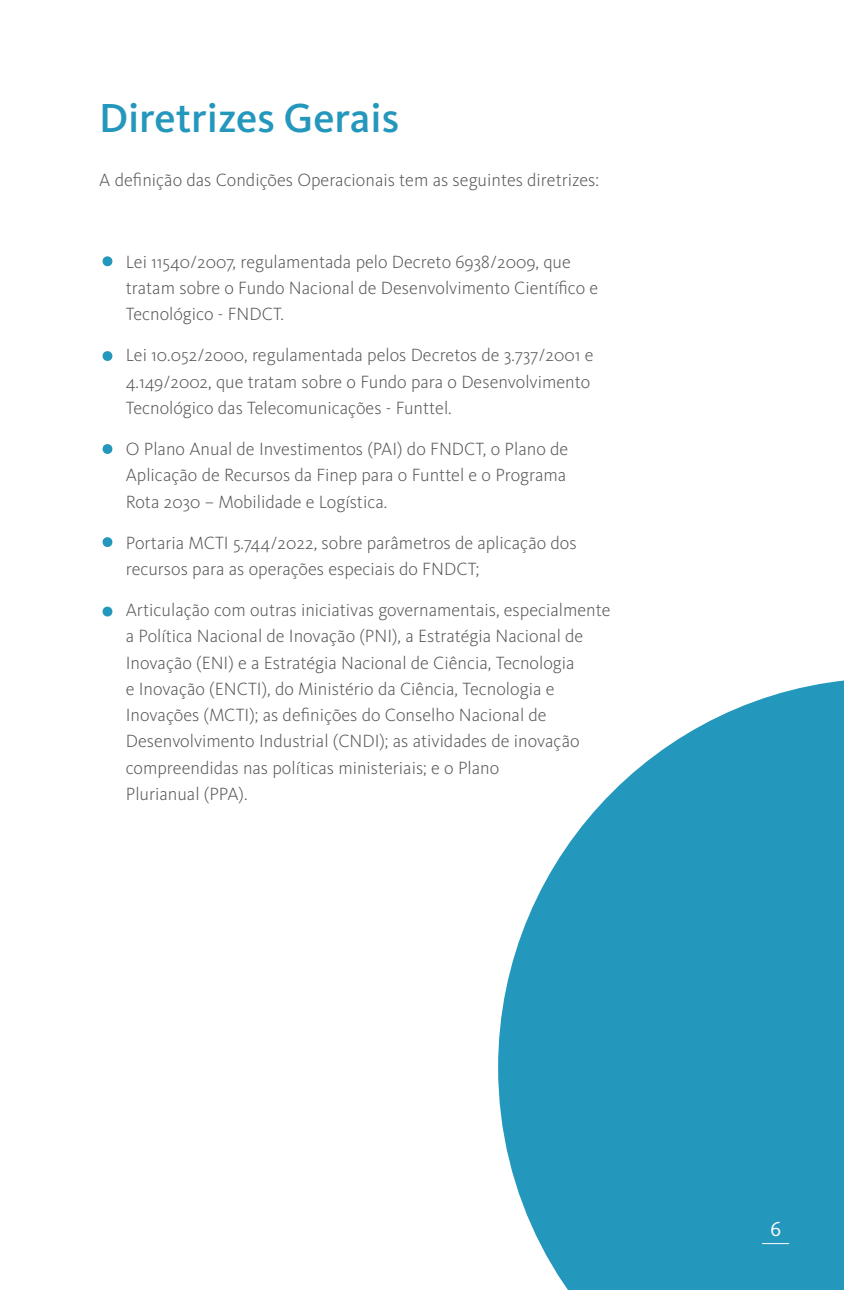
<style>
.page{position:relative;width:844px;height:1290px;background:#fff}
.page>*{position:absolute;margin:0;border:0;box-sizing:border-box;transform-origin:0 0}
.sub_azul{font:500 42px "Kievit OT";color:#2497bc}
.t1{font:21px "Kievit OT";color:#fff}
.corpo_cinza_com_recu{font:300 18.38px/26.2px "Kievit OT";color:#57585a}
.corpo_cinza{font:300 18.38px "Kievit OT";color:#57585a}
</style>
<div class="page">
<svg style="left:498px;top:680px;width:345px;height:610px;fill:#2497bc"></svg>
<svg style="left:102px;top:256px;width:11px;height:11px"></svg>
<svg style="left:102px;top:351px;width:11px;height:10px"></svg>
<svg style="left:761px;top:1243px;width:27px;height:1px"></svg>
<svg style="left:102px;top:537px;width:11px;height:10px"></svg>
<svg style="left:102px;top:444px;width:11px;height:10px"></svg>
<svg style="left:102px;top:606px;width:11px;height:11px"></svg>
<p class="sub_azul" style="left:99px;top:94px;width:301px">Diretrizes Gerais</p>
<p class="corpo_cinza" style="left:99px;top:170px;width:501px">A definição das Condições Operacionais tem as seguintes diretrizes:</p>
<p class="corpo_cinza_com_recu" style="left:126px;top:249px;width:474px">Lei 11540/2007, regulamentada pelo Decreto 6938/2009, que tratam sobre o Fundo Nacional de Desenvolvimento Científico e<br>Tecnológico - FNDCT.</p>
<p class="corpo_cinza_com_recu" style="left:126px;top:343px;width:469px">Lei 10.052/2000, regulamentada pelos Decretos de 3.737/2001 e<br>4.149/2002, que tratam sobre o Fundo para o Desenvolvimento<br>Tecnológico das Telecomunicações - Funttel.</p>
<p class="corpo_cinza_com_recu" style="left:126px;top:436px;width:444px;text-align:justify">O Plano Anual de Investimentos (PAI) do FNDCT, o Plano de Aplicação de Recursos da Finep para o Funttel e o Programa Rota 2030 – Mobilidade e Logística.</p>
<p class="corpo_cinza_com_recu" style="left:126px;top:530px;width:452px">Portaria MCTI 5.744/2022, sobre parâmetros de aplicação dos recursos para as operações especiais do FNDCT;</p>
<p class="corpo_cinza_com_recu" style="left:126px;top:597px;width:486px">Articulação com outras iniciativas governamentais, especialmente a Política Nacional de Inovação (PNI), a Estratégia Nacional de Inovação (ENI) e a Estratégia Nacional de Ciência, Tecnologia<br>e Inovação (ENCTI), do Ministério da Ciência, Tecnologia e Inovações (MCTI); as definições do Conselho Nacional de Desenvolvimento Industrial (CNDI); as atividades de inovação compreendidas nas políticas ministeriais; e o Plano<br>Plurianual (PPA).</p>
<p class="t1" style="left:770px;top:1217px;width:12px">6</p>
</div>
